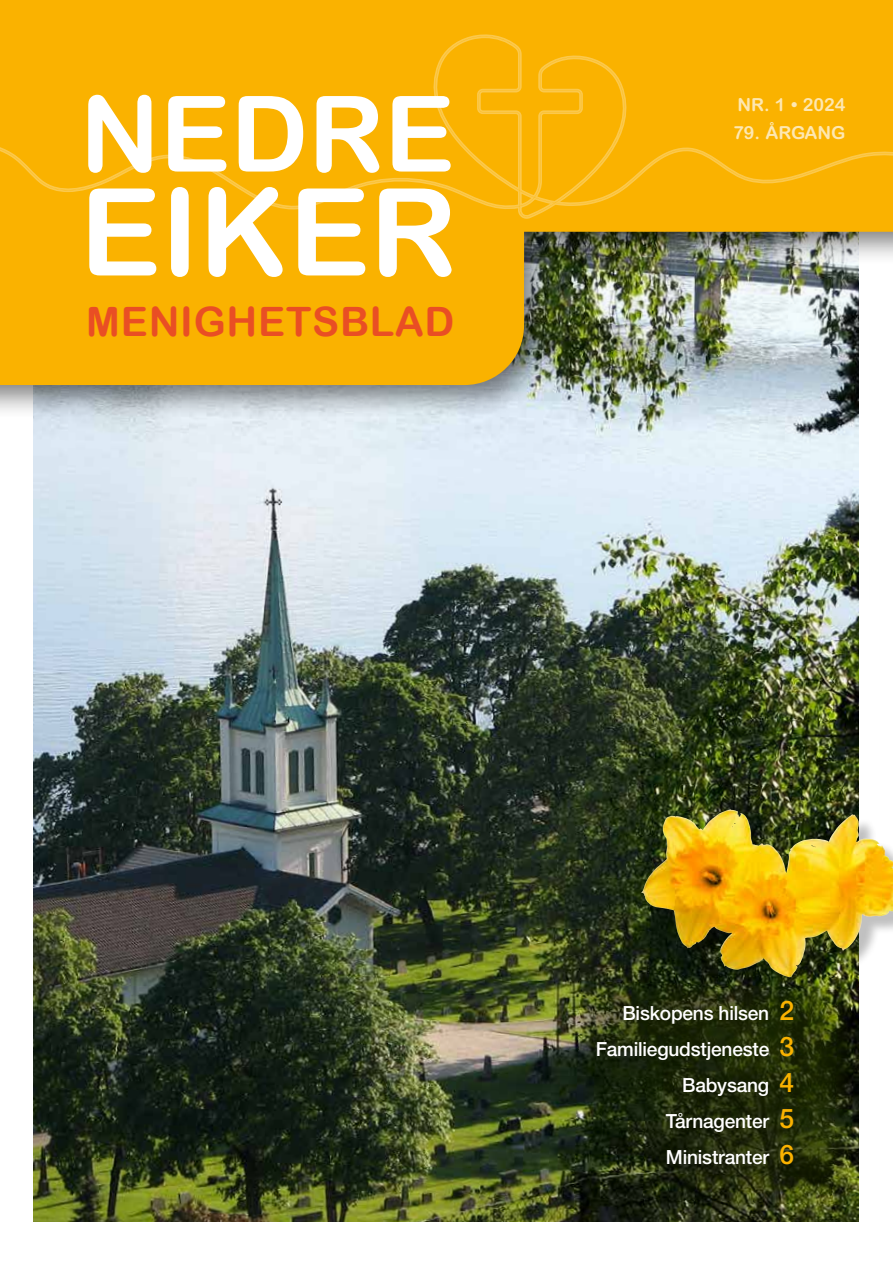
<style>
.page{position:relative;width:893px;height:1263px;background:#fff}
.page>*{position:absolute;margin:0;border:0;box-sizing:border-box;transform-origin:0 0}
.t1{font:121.5px "Arial Rounded MT Bold";color:#fff}
.t2{font:105.45px "Arial Rounded MT Bold";color:#fff}
.t3{font:40.5px "Arial Rounded MT Bold";letter-spacing:.02em;color:#e94e24}
.t4{font:500 19.5px/36px "Helvetica Neue LT Pro";letter-spacing:-.01em;color:#fff;text-align:right}
.t5{font:700 18px "Arial Rounded MT Std";color:#fff}
.s1{font-size:27px;color:#fab200}
</style>
<div class="page">
<img style="left:33px;top:419px;width:826px;height:803px">
<div style="left:0;top:0;width:893px;height:419px;background:#000;opacity:.5"></div>
<img style="left:0;top:0;width:893px;height:385px">
<div style="left:0;top:33px;width:893px;height:191px;background:#fab200"></div>
<div style="left:644px;top:812px;width:249px;height:183px;background:#000;opacity:.25"></div>
<img style="left:641px;top:813px;width:234px;height:164px">
<svg style="left:583px;top:983px;width:269px;height:225px;background:#2c3510"></svg>
<div style="left:580px;top:984px;width:241px;height:209px;background:#000;opacity:.75"></div>
<h2 class="t2" style="left:80px;top:72px;width:376px">NEDRE</h2>
<h1 class="t1" style="left:80px;top:161px;width:379px">EIKER</h1>
<h3 class="t3" style="left:86px;top:298px;width:370px">MENIGHETSBLAD</h3>
<p class="t5" style="left:737px;top:94px;width:110px">NR. 1 • 2024</p>
<p class="t5" style="left:733px;top:122px;width:114px">79. ÅRGANG</p>
<p class="t4" style="left:596px;top:995px;width:200px">Biskopens hilsen <span class="s1">2<br></span>Familiegudstjeneste <span class="s1">3<br></span>Babysang <span class="s1">4<br></span>Tårnagenter <span class="s1">5<br></span>Ministranter <span class="s1">6</span></p>
</div>
